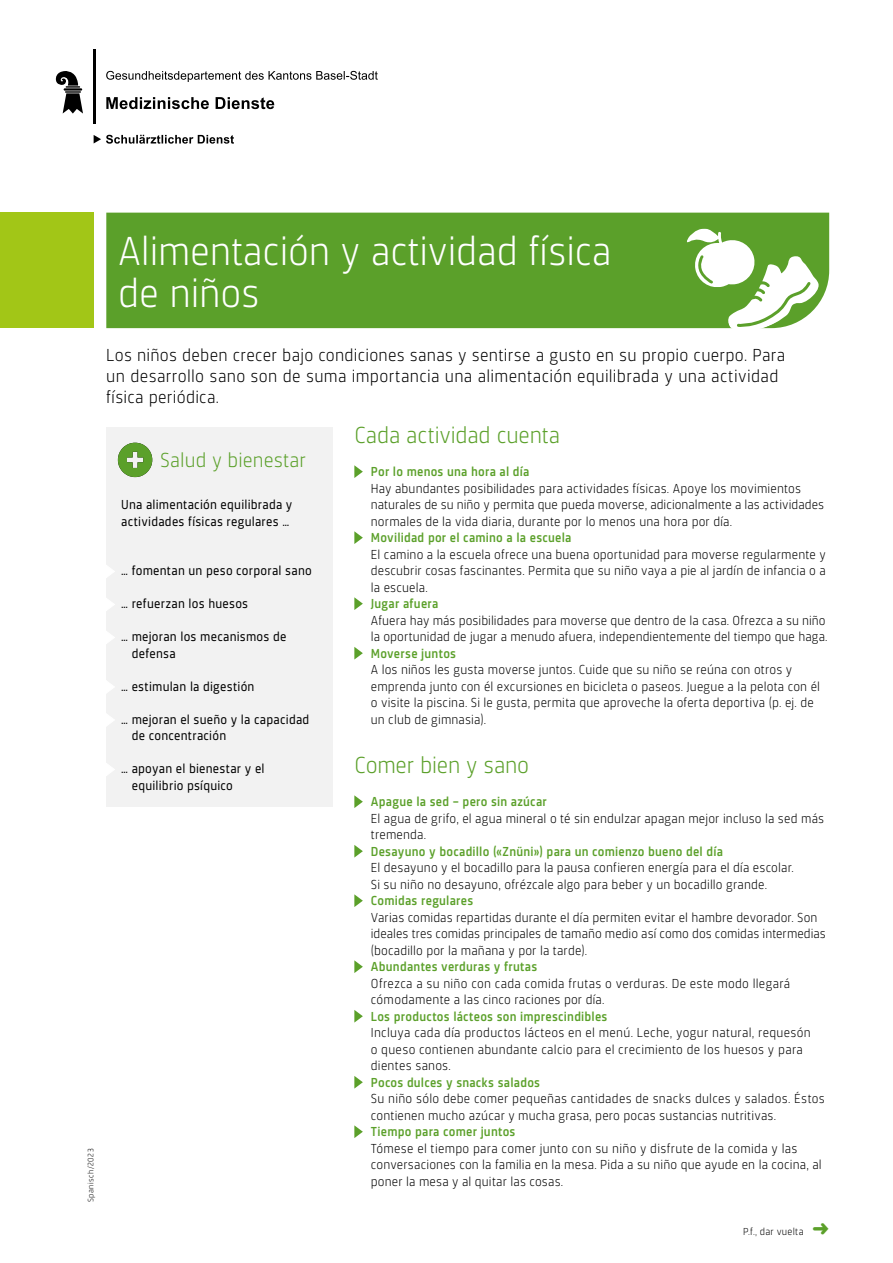
<style>
.page{position:relative;width:893px;height:1263px;background:#fff}
.page>*{position:absolute;margin:0;border:0;box-sizing:border-box;transform-origin:0 0}
.t1{font:300 41.85px/41.8px "Sinews Sans Pro";letter-spacing:-.005em;color:#fff}
.t2{font:300 24px "Sinews Sans Pro";letter-spacing:-.01em;color:#5ba02a}
.t3{font:300 21px "Sinews Sans Pro";letter-spacing:.005em;color:#5ba02a}
.t4{font:300 18px/21px "Sinews Sans Pro";letter-spacing:.015em;color:#000}
.t5{font:300 13.5px/16.5px "Sinews Sans Pro";letter-spacing:.01em;color:#000}
.t6{font:500 13.5px "Sinews Sans Pro";letter-spacing:.015em;color:#5ba02a}
.t7{font:13.5px/16.5px "Sinews Sans Pro";letter-spacing:.015em;color:#000}
.t8{font:300 10.5px "Sinews Sans Pro";letter-spacing:.02em;color:#000}
.t9{font:300 8.25px "Sinews Sans Pro";letter-spacing:.06em;color:#000}
.s1{color:#5ba02a}
</style>
<div class="page">
<svg style="left:354px;top:465px;width:9px;height:13px"></svg>
<svg style="left:354px;top:531px;width:9px;height:13px"></svg>
<svg style="left:354px;top:597px;width:9px;height:13px"></svg>
<svg style="left:354px;top:647px;width:9px;height:12px"></svg>
<svg style="left:354px;top:795px;width:9px;height:13px"></svg>
<svg style="left:354px;top:845px;width:9px;height:12px"></svg>
<svg style="left:354px;top:894px;width:9px;height:13px"></svg>
<svg style="left:354px;top:960px;width:9px;height:13px"></svg>
<svg style="left:354px;top:1010px;width:9px;height:12px"></svg>
<svg style="left:354px;top:1076px;width:9px;height:12px"></svg>
<svg style="left:354px;top:1125px;width:9px;height:13px"></svg>
<svg style="left:106px;top:71px;width:272px;height:11px"></svg>
<svg style="left:94px;top:135px;width:140px;height:9px"></svg>
<svg style="left:106px;top:97px;width:103px;height:12px"></svg>
<svg style="left:216px;top:97px;width:58px;height:12px"></svg>
<svg style="left:56px;top:71px;width:27px;height:43px"></svg>
<hr style="left:94px;top:50px;width:2px;height:74px;background:#000">
<div style="left:106px;top:213px;width:723px;height:115px;background:#5ba02a"></div>
<div style="left:0;top:213px;width:94px;height:115px;background:#a2c617"></div>
<svg style="left:687px;top:228px;width:132px;height:101px"></svg>
<div style="left:106px;top:427px;width:227px;height:379px;background:#f2f2f2"></div>
<svg style="left:118px;top:443px;width:34px;height:34px"></svg>
<svg style="left:106px;top:565px;width:9px;height:13px"></svg>
<svg style="left:106px;top:598px;width:9px;height:13px"></svg>
<svg style="left:106px;top:631px;width:9px;height:13px"></svg>
<svg style="left:106px;top:681px;width:8px;height:12px"></svg>
<svg style="left:106px;top:714px;width:8px;height:12px"></svg>
<svg style="left:106px;top:763px;width:9px;height:13px"></svg>
<h1 class="t1" style="left:118px;top:230px;width:495px">Alimentación y actividad física de niños</h1>
<p class="t9" style="left:86px;top:1202px;width:55px;rotate:-90deg">Spanisch/2023</p>
<h3 class="t4" style="left:106px;top:344px;width:680px">Los niños deben crecer bajo condiciones sanas y sentirse a gusto en su propio cuerpo. Para un desarrollo sano son de suma importancia una alimentación equilibrada y una actividad física periódica.</h3>
<h3 class="t3" style="left:160px;top:449px;width:147px">Salud y bienestar</h3>
<p class="t7" style="left:121px;top:497px;width:173px">Una alimentación equilibrada y actividades físicas regulares …</p>
<p class="t7" style="left:121px;top:563px;width:192px">… fomentan un peso corporal sano</p>
<p class="t7" style="left:121px;top:596px;width:128px">… refuerzan los huesos</p>
<p class="t7" style="left:132px;top:629px;width:156px;text-indent:-11px">… mejoran los mecanismos de defensa</p>
<p class="t7" style="left:121px;top:678px;width:135px">… estimulan la digestión</p>
<p class="t7" style="left:132px;top:711px;width:179px;text-indent:-11px">… mejoran el sueño y la capacidad de concentración</p>
<p class="t7" style="left:132px;top:761px;width:134px;text-indent:-11px">… apoyan el bienestar y el equilibrio psíquico</p>
<h2 class="t2" style="left:354px;top:422px;width:207px">Cada actividad cuenta</h2>
<p class="t6" style="left:371px;top:464px;width:160px">Por lo menos una hora al día</p>
<p class="t5" style="left:371px;top:480px;width:455px">Hay abundantes posibilidades para actividades físicas. Apoye los movimientos naturales de su niño y permita que pueda moverse, adicionalmente a las actividades normales de la vida diaria, durante por lo menos una hora por día.</p>
<p class="t6" style="left:371px;top:530px;width:202px">Movilidad por el camino a la escuela</p>
<p class="t5" style="left:371px;top:546px;width:456px;text-align:justify">El camino a la escuela ofrece una buena oportunidad para moverse regularmente y descubrir cosas fascinantes. Permita que su niño vaya a pie al jardín de infancia o a la escuela.</p>
<p class="t6" style="left:371px;top:596px;width:69px">Jugar afuera</p>
<p class="t5" style="left:371px;top:612px;width:458px">Afuera hay más posibilidades para moverse que dentro de la casa. Ofrezca a su niño la oportunidad de jugar a menudo afuera, independientemente del tiempo que haga.</p>
<p class="t6" style="left:371px;top:646px;width:87px">Moverse juntos</p>
<p class="t5" style="left:371px;top:662px;width:451px">A los niños les gusta moverse juntos. Cuide que su niño se reúna con otros y emprenda junto con él excursiones en bicicleta o paseos. Juegue a la pelota con él o visite la piscina. Si le gusta, permita que aproveche la oferta deportiva (p. ej. de un club de gimnasia).</p>
<h2 class="t2" style="left:354px;top:752px;width:176px">Comer bien y sano</h2>
<p class="t6" style="left:371px;top:794px;width:178px">Apague la sed – pero sin azúcar</p>
<p class="t5" style="left:371px;top:810px;width:455px">El agua de grifo, el agua mineral o té sin endulzar apagan mejor incluso la sed más tremenda.</p>
<p class="t6" style="left:371px;top:844px;width:354px">Desayuno y bocadillo («Znüni») para un comienzo bueno del día</p>
<p class="t5" style="left:371px;top:860px;width:424px">El desayuno y el bocadillo para la pausa confieren energía para el día escolar.<br>Si su niño no desayuno, ofrézcale algo para beber y un bocadillo grande.</p>
<p class="t6" style="left:371px;top:893px;width:104px">Comidas regulares</p>
<p class="t5" style="left:371px;top:909px;width:456px">Varias comidas repartidas durante el día permiten evitar el hambre devorador. Son ideales tres comidas principales de tamaño medio así como dos comidas intermedias (bocadillo por la mañana y por la tarde).</p>
<p class="t6" style="left:371px;top:959px;width:168px">Abundantes verduras y frutas</p>
<p class="t5" style="left:371px;top:975px;width:421px">Ofrezca a su niño con cada comida frutas o verduras. De este modo llegará cómodamente a las cinco raciones por día.</p>
<p class="t6" style="left:371px;top:1009px;width:238px">Los productos lácteos son imprescindibles</p>
<p class="t5" style="left:371px;top:1025px;width:441px">Incluya cada día productos lácteos en el menú. Leche, yogur natural, requesón o queso contienen abundante calcio para el crecimiento de los huesos y para dientes sanos.</p>
<p class="t6" style="left:371px;top:1075px;width:171px">Pocos dulces y snacks salados</p>
<p class="t5" style="left:371px;top:1091px;width:455px">Su niño sólo debe comer pequeñas cantidades de snacks dulces y salados. Éstos contienen mucho azúcar y mucha grasa, pero pocas sustancias nutritivas.</p>
<p class="t6" style="left:371px;top:1124px;width:146px">Tiempo para comer juntos</p>
<p class="t5" style="left:371px;top:1140px;width:452px">Tómese el tiempo para comer junto con su niño y disfrute de la comida y las conversaciones con la familia en la mesa. Pida a su niño que ayude en la cocina, al poner la mesa y al quitar las cosas.</p>
<p class="t8" style="left:743px;top:1226px;width:88px">P.f., dar vuelta <span class="s1">➜</span></p>
</div>
